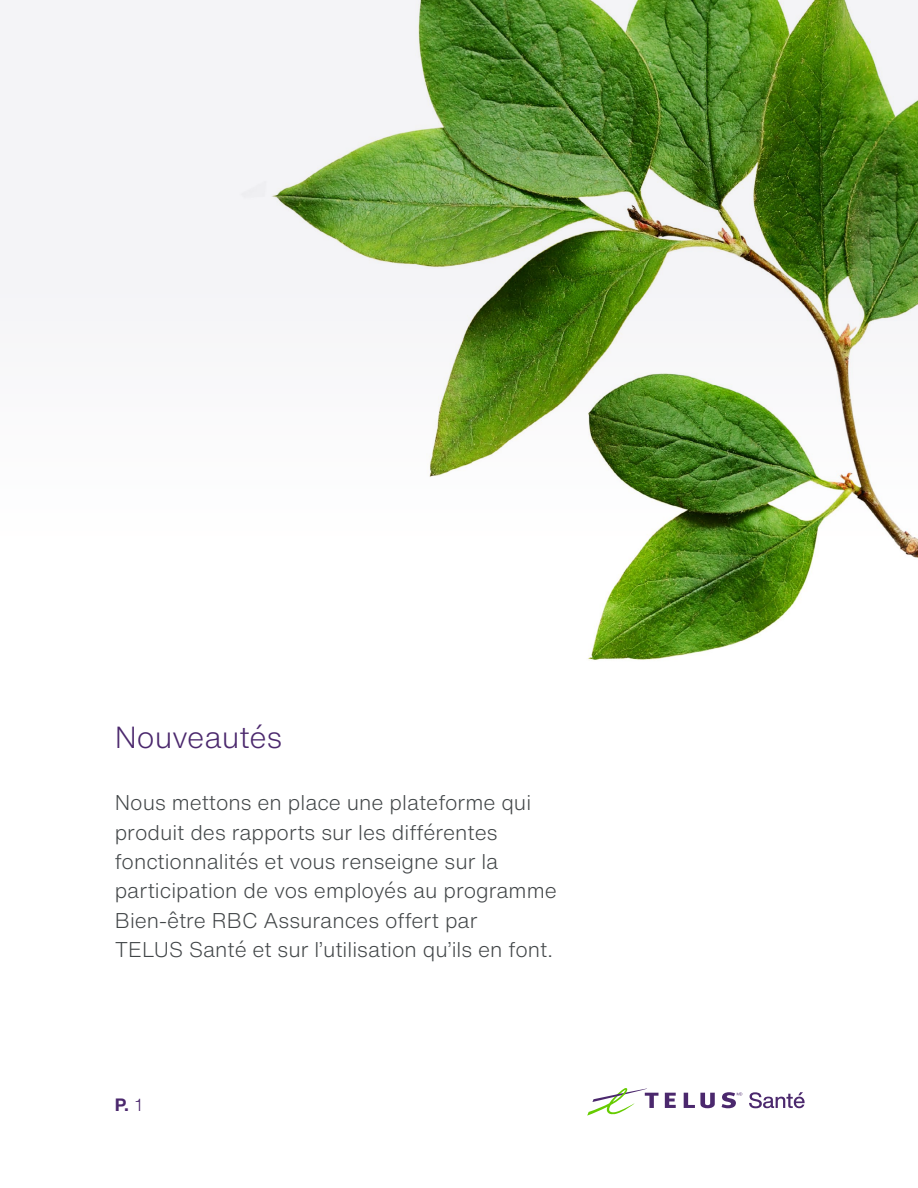
<style>
.page{position:relative;width:918px;height:1188px;background:#fff}
.page>*{position:absolute;margin:0;border:0;box-sizing:border-box;transform-origin:0 0}
.Heading_2{font:300 30px "Helvetica Now Text";color:#4b286d}
.Body{font:300 21px/29.4px "Helvetica Now Text";color:#414547}
.t1{font:700 17.55px "Helvetica Neue LT Std";color:#4b286d}
.s1{font-weight:300}
</style>
<div class="page">
<div style="left:0;top:0;width:918px;height:687px;background:#f8f8f9"></div>
<img style="left:272px;top:0;width:646px;height:660px">
<svg style="left:665px;top:1093px;width:11px;height:15px"></svg>
<svg style="left:684px;top:1093px;width:31px;height:15px"></svg>
<svg style="left:587px;top:1088px;width:72px;height:28px"></svg>
<svg style="left:722px;top:1092px;width:20px;height:16px"></svg>
<svg style="left:749px;top:1092px;width:56px;height:16px"></svg>
<p class="Heading_2" style="left:115px;top:717px;width:169px">Nouveautés</p>
<p class="Body" style="left:115px;top:788px;width:444px">Nous mettons en place une plateforme qui produit des rapports sur les différentes fonctionnalités et vous renseigne sur la participation de vos employés au programme Bien-être RBC Assurances offert par<br>TELUS Santé et sur l’utilisation qu’ils en font.</p>
<p class="t1" style="left:115px;top:1094px;width:31px">P. <span class="s1">1</span></p>
</div>
